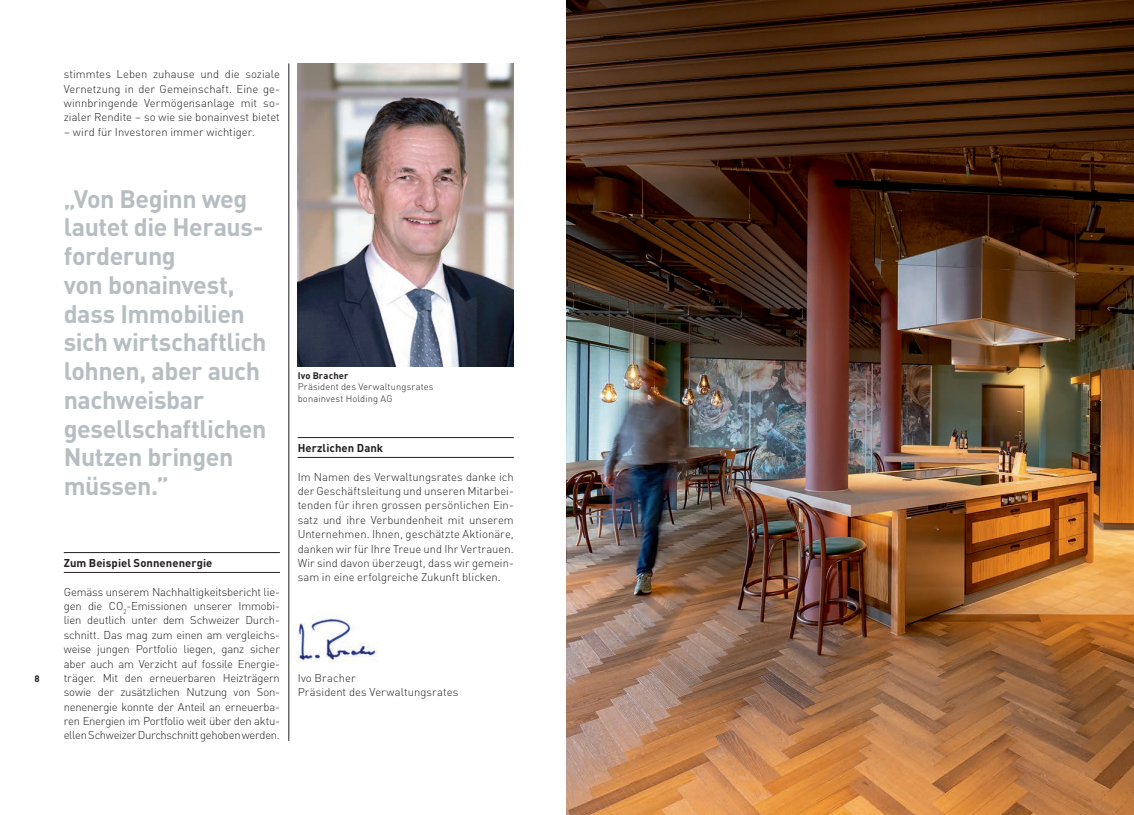
<style>
.page{position:relative;width:1134px;height:815px;background:#fff}
.page>*{position:absolute;margin:0;border:0;box-sizing:border-box;transform-origin:0 0}
.t1{font:700 25px/28.8px "DINOT";letter-spacing:-.02em;color:#b7bec2}
.t2{font:300 11.25px/14.4px "DINOT";color:#231f20;text-align:justify}
.t3{font:700 11.25px "DINOT";letter-spacing:.005em;color:#231f20}
.t4{font:300 9.38px/11.2px "DINOT";letter-spacing:.015em;color:#231f20}
.t5{font:700 9.38px "DINOT";letter-spacing:.015em;color:#231f20}
</style>
<div class="page">
<hr style="left:289px;top:64px;width:1px;height:676px;background:#231f20">
<hr style="left:64px;top:552px;width:216px;height:1px;background:#231f20">
<hr style="left:64px;top:572px;width:216px;height:1px;background:#231f20">
<hr style="left:298px;top:437px;width:216px;height:1px;background:#231f20">
<hr style="left:298px;top:457px;width:216px;height:1px;background:#231f20">
<img style="left:297px;top:618px;width:81px;height:44px">
<img style="left:298px;top:64px;width:216px;height:302px">
<img style="left:567px;top:0;width:567px;height:815px">
<p class="t5" style="left:35px;top:671px;width:7px">8</p>
<p class="t2" style="left:64px;top:66px;width:218px">stimmtes Leben zuhause und die soziale Vernetzung in der Gemeinschaft. Eine ge&shy;winnbringende Vermögensanlage mit so&shy;zialer Rendite – so wie sie bonainvest bietet</p>
<p class="t2" style="left:64px;top:124px;width:192px">– wird für Investoren immer wichtiger.</p>
<h1 class="t1" style="left:64px;top:182px;width:204px">„Von Beginn weg lautet die Heraus&shy;forderung<br>von bonainvest, dass Immobilien sich wirtschaftlich lohnen, aber auch nachweisbar gesellschaftlichen<br>Nutzen bringen müssen.”</h1>
<p class="t3" style="left:64px;top:554px;width:150px">Zum Beispiel Sonnenenergie</p>
<p class="t2" style="left:64px;top:584px;width:218px">Gemäss unserem Nachhaltigkeitsbericht lie&shy;gen die CO<sub>2</sub>-Emissionen unserer Immobi&shy;lien deutlich unter dem Schweizer Durch&shy;schnitt. Das mag zum einen am vergleichs&shy;weise jungen Portfolio liegen, ganz sicher aber auch am Verzicht auf fossile Energie&shy;träger. Mit den erneuerbaren Heizträgern sowie der zusätzlichen Nutzung von Son&shy;nenenergie konnte der Anteil an erneuerba&shy;ren Energien im Portfolio weit über den aktu&shy;ellen Schweizer Durchschnitt gehoben werden.</p>
<p class="t5" style="left:298px;top:369px;width:52px">Ivo Bracher</p>
<p class="t4" style="left:298px;top:381px;width:137px">Präsident des Verwaltungsrates bonainvest Holding AG</p>
<p class="t3" style="left:298px;top:439px;width:87px">Herzlichen Dank</p>
<p class="t2" style="left:298px;top:469px;width:218px">Im Namen des Verwaltungsrates danke ich der Geschäftsleitung und unseren Mitarbei&shy;tenden für ihren grossen persönlichen Ein&shy;satz und ihre Verbundenheit mit unserem Unternehmen. Ihnen, geschätzte Aktionäre, danken wir für Ihre Treue und Ihr Vertrauen.<br>Wir sind davon überzeugt, dass wir gemein&shy;sam in eine erfolgreiche Zukunft blicken.</p>
<p class="t2" style="left:298px;top:670px;width:162px">Ivo Bracher<br>Präsident des Verwaltungsrates</p>
</div>
